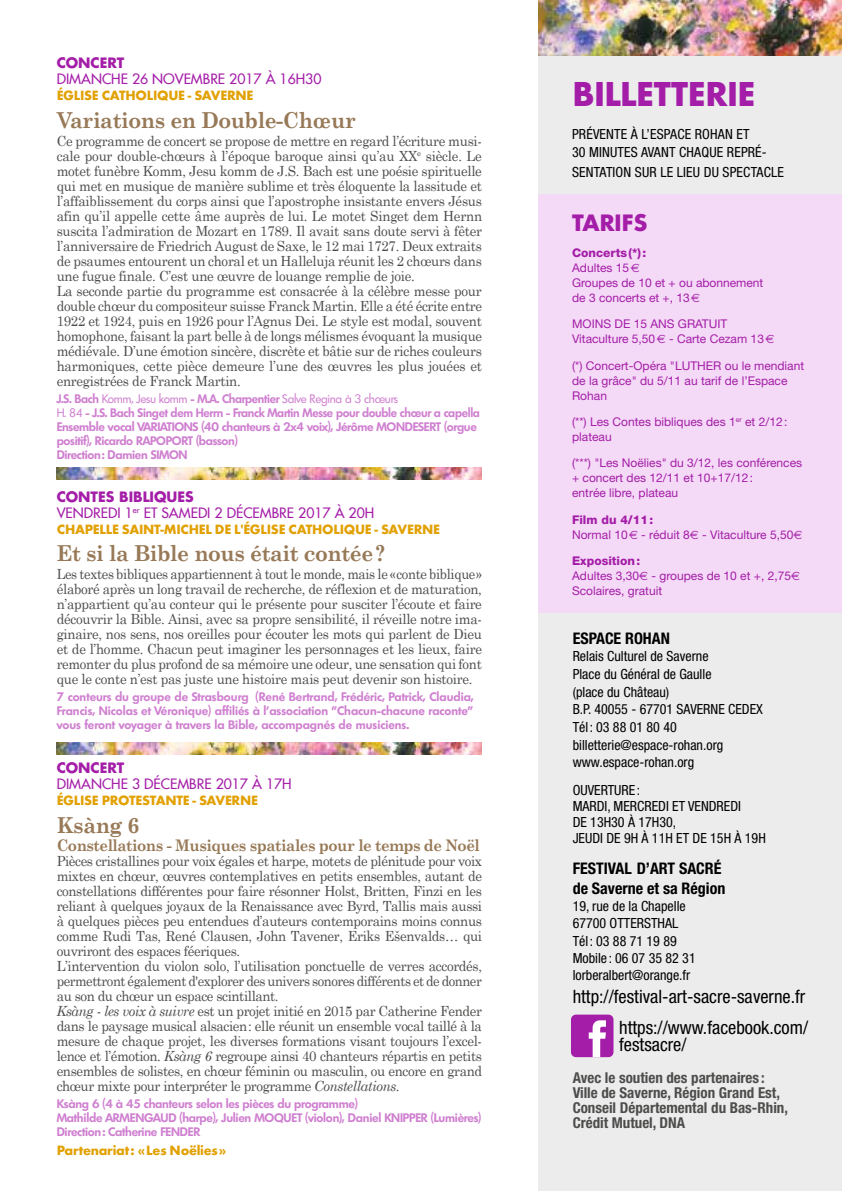
<style>
.page{position:relative;width:842px;height:1191px;background:#fff}
.page>*{position:absolute;margin:0;border:0;box-sizing:border-box;transform-origin:0 0}
.t1{font:700 32px "Futura Com";color:#a41da8}
.t2{font:700 22px "Century Schoolbook";letter-spacing:-.02em;color:#977957;scale:.95 1}
.t3{font:700 22px "Futura Com";color:#a41da8}
.t4{font:condensed 18.4px/31.2px "Helvetica Neue";color:#000;text-align:right}
.t5{font:700 16px "Century Schoolbook";letter-spacing:-.03em;color:#977957;scale:.94 1}
.t6{font:700 condensed 16px/20px "Helvetica Neue";color:#000}
.t7{font:700 condensed 15px/15px "Helvetica Neue";color:#4d4d4c}
.t8{font:14px/15px "Century Schoolbook";letter-spacing:-.02em;color:#4d4d4c;scale:.95 1}
.t9{font:14px/15px "Century Schoolbook";letter-spacing:-.02em;color:#4d4d4c;text-align:justify;scale:.93 1}
.t10{font:condensed 14px/17.6px "Helvetica Neue";color:#000}
.t11{font:700 14px "Futura T";letter-spacing:-.02em;color:#e2a103}
.t12{font:500 14px/16px "Futura Com";color:#a41da8}
.t13{font:700 14px "Futura Com";color:#a41da8}
.t14{font:600 12px/14px "Limerick";letter-spacing:-.02em;color:#cf7fd0}
.t15{font:12px/15px "Helvetica Neue";color:#a41da8}
.s1{font-weight:400}
.s2{font-weight:700}
.s3{font-style:italic}
.s4{font-weight:800}
.s5{font-family:"Euro Sans"}
</style>
<div class="page">
<img style="left:57px;top:468px;width:425px;height:11px">
<img style="left:57px;top:742px;width:425px;height:12px">
<div style="left:539px;top:57px;width:303px;height:1134px;background:#ececec"></div>
<img style="left:539px;top:0;width:303px;height:56px">
<div style="left:539px;top:194px;width:303px;height:419px;background:#f4daf6"></div>
<div style="left:571px;top:1014px;width:42px;height:43px;background:#a41da8;border-radius:5px"></div>
<svg style="left:589px;top:1020px;width:17px;height:37px"></svg>
<p class="t13" style="left:57px;top:52px;width:69px">CONCERT</p>
<p class="t12" style="left:57px;top:70px;width:266px">DIMANCHE 26 NOVEMBRE 2017 À 16H30</p>
<p class="t11" style="left:57px;top:87px;width:198px">ÉGLISE CATHOLIQUE - SAVERNE</p>
<h2 class="t2" style="left:57px;top:107px;width:316px">Variations en Double-Chœur</h2>
<p class="t8" style="left:57px;top:133px;width:449px">Ce programme de concert se propose de mettre en regard l’écriture musi&shy;cale pour double-chœurs à l’époque baroque ainsi qu’au XX<sup>e</sup> siècle. Le motet funèbre Komm, Jesu komm de J.S. Bach est une poésie spirituelle qui met en musique de manière sublime et très éloquente la lassitude et l’affaiblissement du corps ainsi que l’apostrophe insistante envers Jésus afin qu’il appelle cette âme auprès de lui. Le motet Singet dem Hernn suscita l’admiration de Mozart en 1789. Il avait sans doute servi à fêter l’anniversaire de Friedrich August de Saxe, le 12 mai 1727. Deux extraits de psaumes entourent un choral et un Halleluja réunit les 2 chœurs dans une fugue finale. C’est une œuvre de louange remplie de joie.<br>La seconde partie du programme est consacrée à la célèbre messe pour double chœur du compositeur suisse Franck Martin. Elle a été écrite entre 1922 et 1924, puis en 1926 pour l’Agnus Dei. Le style est modal, souvent homophone, faisant la part belle à de longs mélismes évoquant la musique médiévale. D’une émotion sincère, discrète et bâtie sur de riches couleurs harmoniques, cette pièce demeure l’une des œuvres les plus jouées et enregistrées de Franck Martin.</p>
<p class="t14" style="left:57px;top:391px;width:425px">J.S. Bach <span class="s1">Komm, Jesu komm</span> - M.A. Charpentier <span class="s1">Salve Regina à 3 chœurs<br>H. 84</span> - J.S. Bach Singet dem Herrn - Franck Martin Messe pour double chœur a capella Ensemble vocal VARIATIONS (40 chanteurs à 2x4 voix), Jérôme MONDESERT (orgue positif), Ricardo RAPOPORT (basson)<br>Direction: Damien SIMON</p>
<p class="t12" style="left:57px;top:488px;width:319px"><span class="s2">CONTES BIBLIQUES<br></span>VENDREDI 1<sup>er</sup> ET SAMEDI 2 DÉCEMBRE 2017 À 20H</p>
<p class="t11" style="left:57px;top:520px;width:385px">CHAPELLE SAINT-MICHEL DE L'ÉGLISE CATHOLIQUE - SAVERNE</p>
<h2 class="t2" style="left:57px;top:540px;width:348px">Et si la Bible nous était contée?</h2>
<p class="t9" style="left:57px;top:566px;width:459px">Les textes bibliques appartiennent à tout le monde, mais le «conte biblique» élaboré après un long travail de recherche, de réflexion et de maturation, n’appartient qu’au conteur qui le présente pour susciter l’écoute et faire découvrir la Bible. Ainsi, avec sa propre sensibilité, il réveille notre ima&shy;ginaire, nos sens, nos oreilles pour écouter les mots qui parlent de Dieu et de l’homme. Chacun peut imaginer les personnages et les lieux, faire remonter du plus profond de sa mémoire une odeur, une sensation qui font que le conte n’est pas juste une histoire mais peut devenir son histoire.</p>
<p class="t14" style="left:57px;top:689px;width:419px;text-align:justify">7 conteurs du groupe de Strasbourg (René Bertrand, Frédéric, Patrick, Claudia, Francis, Nicolas et Véronique) affiliés à l'association "Chacun-chacune raconte" vous feront voyager à travers la Bible, accompagnés de musiciens.</p>
<p class="t13" style="left:57px;top:757px;width:69px">CONCERT</p>
<p class="t12" style="left:57px;top:775px;width:236px">DIMANCHE 3 DÉCEMBRE 2017 À 17H</p>
<p class="t11" style="left:57px;top:792px;width:203px">ÉGLISE PROTESTANTE - SAVERNE</p>
<h2 class="t2" style="left:57px;top:812px;width:89px">Ksàng 6</h2>
<p class="t5" style="left:57px;top:835px;width:452px">Constellations - Musiques spatiales pour le temps de Noël</p>
<p class="t8" style="left:57px;top:853px;width:449px">Pièces cristallines pour voix égales et harpe, motets de plénitude pour voix mixtes en chœur, œuvres contemplatives en petits ensembles, autant de constellations différentes pour faire résonner Holst, Britten, Finzi en les reliant à quelques joyaux de la Renaissance avec Byrd, Tallis mais aussi à quelques pièces peu entendues d’auteurs contemporains moins connus comme Rudi Tas, René Clausen, John Tavener, Eriks Ešenvalds… qui ouvriront des espaces féeriques.<br>L’intervention du violon solo, l’utilisation ponctuelle de verres accordés, permettront également d'explorer des univers sonores différents et de donner au son du chœur un espace scintillant.<br><span class="s3">Ksàng - les voix à suivre</span> est un projet initié en 2015 par Catherine Fender dans le paysage musical alsacien: elle réunit un ensemble vocal taillé à la mesure de chaque projet, les diverses formations visant toujours l’excel&shy;lence et l’émotion. <span class="s3">Ksàng 6</span> regroupe ainsi 40 chanteurs répartis en petits ensembles de solistes, en chœur féminin ou masculin, ou encore en grand chœur mixte pour interpréter le programme <span class="s3">Constellations</span>.</p>
<p class="t14" style="left:57px;top:1096px;width:426px">Ksàng 6 (4 à 45 chanteurs selon les pièces du programme)<br>Mathilde ARMENGAUD (harpe), Julien MOQUET (violon), Daniel KNIPPER (Lumières)<br>Direction: Catherine FENDER</p>
<p class="t11" style="left:57px;top:1141px;width:171px">Partenariat: «Les Noëlies»</p>
<h1 class="t1" style="left:573px;top:69px;width:184px">BILLETTERIE</h1>
<p class="t10" style="left:572px;top:125px;width:196px">PRÉVENTE À L’ESPACE ROHAN ET<br>30 MINUTES AVANT CHAQUE REPRÉ-</p>
<p class="t10" style="left:572px;top:163px;width:213px">SENTATION SUR LE LIEU DU SPECTACLE</p>
<h2 class="t3" style="left:572px;top:205px;width:77px">TARIFS</h2>
<p class="t15" style="left:572px;top:245px;width:193px"><span class="s4">Concerts(*):<br></span>Adultes 15<span class="s5">C<br></span>Groupes de 10 et + ou abonnement de 3 concerts et +, 13<span class="s5">C</span></p>
<p class="t15" style="left:572px;top:316px;width:204px">MOINS DE 15 ANS GRATUIT<br>Vitaculture 5,50<span class="s5">C</span> - Carte Cezam 13<span class="s5">C</span></p>
<p class="t15" style="left:572px;top:358px;width:234px">(*) Concert-Opéra "LUTHER ou le mendiant de la grâce" du 5/11 au tarif de l’Espace<br>Rohan</p>
<p class="t15" style="left:572px;top:414px;width:217px">(**) Les Contes bibliques des 1<sup>er</sup> et 2/12: plateau</p>
<p class="t15" style="left:572px;top:455px;width:232px">(***) "Les Noëlies" du 3/12, les conférences + concert des 12/11 et 10+17/12:<br>entrée libre, plateau</p>
<p class="t15" style="left:572px;top:512px;width:232px"><span class="s4">Film du 4/11:<br></span>Normal 10<span class="s5">C</span> - réduit 8<span class="s5">C</span> - Vitaculture 5,50<span class="s5">C</span></p>
<p class="t15" style="left:572px;top:553px;width:229px"><span class="s4">Exposition:<br></span>Adultes 3,30<span class="s5">C</span> - groupes de 10 et +, 2,75<span class="s5">C<br></span>Scolaires, gratuit</p>
<p class="t6" style="left:573px;top:627px;width:99px">ESPACE ROHAN</p>
<p class="t10" style="left:573px;top:647px;width:192px">Relais Culturel de Saverne<br>Place du Général de Gaulle<br>(place du Château)<br>B.P. 40055 - 67701 SAVERNE CEDEX<br>Tél : 03 88 01 80 40 billetterie@espace-rohan.org www.espace-rohan.org</p>
<p class="t10" style="left:573px;top:781px;width:195px;line-height:16px">OUVERTURE :<br>MARDI, MERCREDI ET VENDREDI<br>DE 13H30 À 17H30,<br>JEUDI DE 9H À 11H ET DE 15H À 19H</p>
<p class="t6" style="left:573px;top:858px;width:154px">FESTIVAL D’ART SACRÉ de Saverne et sa Région</p>
<p class="t10" style="left:573px;top:897px;width:125px">19, rue de la Chapelle<br>67700 OTTERSTHAL<br>Tél : 03 88 71 19 89<br>Mobile : 06 07 35 82 31 lorberalbert@orange.fr</p>
<h3 class="t4" style="left:573px;top:980px;width:237px">http://festival-art-sacre-saverne.fr https://www.facebook.com/</h3>
<h3 class="t4" style="left:619px;top:1028px;width:69px">festsacre/</h3>
<p class="t7" style="left:573px;top:1069px;width:217px">Avec le soutien des partenaires :<br>Ville de Saverne, Région Grand Est,<br>Conseil Départemental du Bas-Rhin,<br>Crédit Mutuel, DNA</p>
</div>
